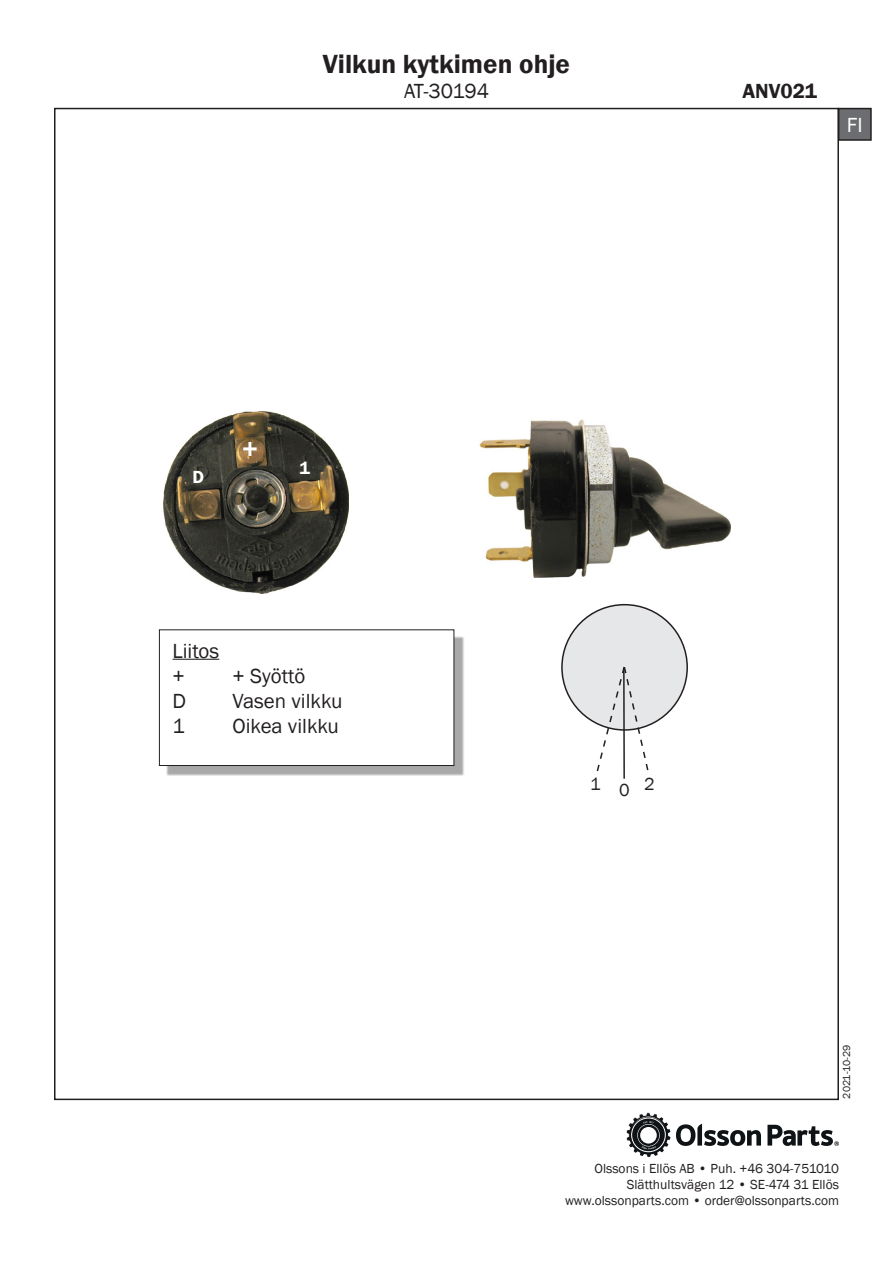
<style>
.page{position:relative;width:893px;height:1263px;background:#fff}
.page>*{position:absolute;margin:0;border:0;box-sizing:border-box;transform-origin:0 0}
.t1{font:600 27px "Franklin Gothic";color:#231f20}
.t2{font:600 27px "Franklin Gothic";color:#fff}
.t3{font:21px "Franklin Gothic";color:#231f20}
.t4{font:600 21px "Franklin Gothic";color:#231f20}
.t5{font:21px "Franklin Gothic";color:#fff}
.t6{font:18px "Franklin Gothic";color:#231f20}
.t7{font:600 18px "Franklin Gothic";color:#fff}
.t8{font:13.5px/16.2px "Franklin Gothic";color:#231f20;text-align:right}
.t9{font:10.5px "Franklin Gothic";color:#231f20}
</style>
<div class="page">
<div style="left:166px;top:636px;width:299px;height:140px;background:#231f20;opacity:.39"></div>
<div style="left:159px;top:630px;width:295px;height:135px;background:#fff"></div>
<hr style="left:173px;top:659px;width:46px;height:1px;background:#231f20">
<div style="left:159px;top:629px;width:295px;height:137px;border:1px solid #231f20"></div>
<div style="left:562px;top:605px;width:125px;height:125px;background:#e6e7e9;border-radius:50%"></div>
<hr style="left:623px;top:668px;width:2px;height:111px;background:#231f20">
<svg style="left:595px;top:666px;width:54px;height:107px"></svg>
<img style="left:479px;top:419px;width:252px;height:159px">
<img style="left:164px;top:411px;width:185px;height:183px">
<div style="left:839px;top:109px;width:32px;height:31px;background:#6c6d70"></div>
<div style="left:838px;top:108px;width:34px;height:33px;border:2px solid #231f20"></div>
<svg style="left:676px;top:1124px;width:85px;height:22px"></svg>
<svg style="left:626px;top:1113px;width:44px;height:44px"></svg>
<svg style="left:767px;top:1125px;width:72px;height:21px"></svg>
<p class="t1" style="left:323px;top:47px;width:249px">Vilkun kytkimen ohje</p>
<p class="t3" style="left:404px;top:78px;width:86px">AT-30194</p>
<p class="t4" style="left:742px;top:78px;width:76px">ANV021</p>
<h2 class="t5" style="left:847px;top:112px;width:17px">FI</h2>
<p class="t7" style="left:193px;top:466px;width:13px">D</p>
<p class="t2" style="left:242px;top:432px;width:17px">+</p>
<p class="t7" style="left:299px;top:457px;width:12px">1</p>
<p class="t3" style="left:173px;top:638px;width:48px">Liitos</p>
<p class="t3" style="left:173px;top:663px;width:14px">+</p>
<p class="t3" style="left:233px;top:663px;width:74px">+ Syöttö</p>
<p class="t3" style="left:173px;top:688px;width:15px">D</p>
<p class="t3" style="left:233px;top:688px;width:111px">Vasen vilkku</p>
<p class="t3" style="left:173px;top:713px;width:14px">1</p>
<p class="t3" style="left:233px;top:713px;width:108px">Oikea vilkku</p>
<p class="t6" style="left:590px;top:773px;width:12px">1</p>
<p class="t6" style="left:619px;top:779px;width:12px">0</p>
<p class="t6" style="left:644px;top:772px;width:12px">2</p>
<p class="t9" style="left:840px;top:1098px;width:55px;rotate:-90deg">2021-10-29</p>
<p class="t8" style="left:565px;top:1160px;width:275px">Olssons i Ellös AB • Puh. +46 304-751010<br>Slätthultsvägen 12 • SE-474 31 Ellös www.olssonparts.com • order@olssonparts.com</p>
</div>
